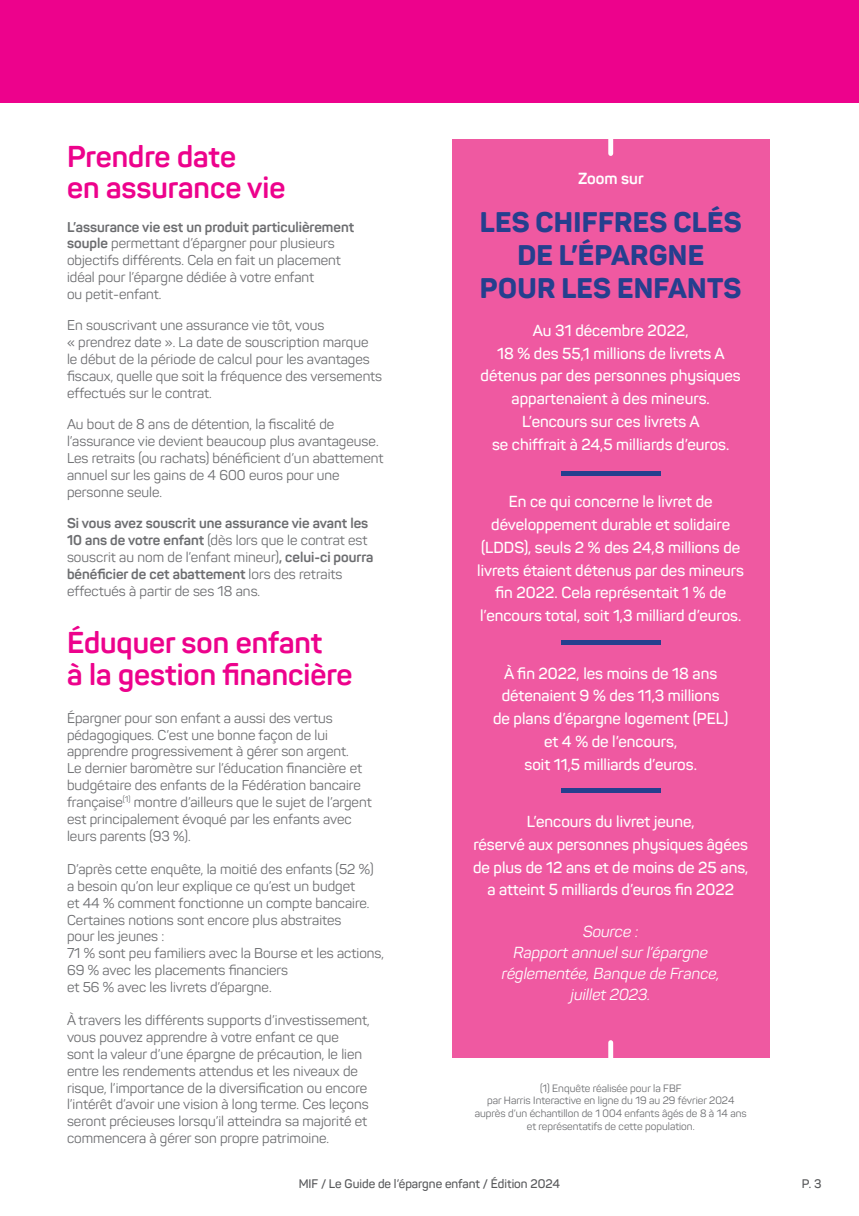
<style>
.page{position:relative;width:859px;height:1216px;background:#fff}
.page>*{position:absolute;margin:0;border:0;box-sizing:border-box;transform-origin:0 0}
.t1{font:700 29.75px/31.5px "Panton";color:#ed028c}
.t2{font:800 28px/33.2px "Panton";letter-spacing:.01em;color:#253f8e;text-align:center}
.t3{font:700 15.92px "Panton";color:#fff}
.t4{font:600 15.75px/22.8px "Panton";color:#fff;text-align:center}
.t5{font:italic 15.75px/21px "Panton";color:#fff;text-align:center}
.t6{font:14px/16.8px "Panton";color:#6c6d70}
.t7{font:700 14px/16.8px "Panton";color:#6c6d70}
.t8{font:600 12.25px "Panton";color:#57585a}
.t9{font:10.5px/12.6px "Panton";color:#6c6d70;text-align:center}
.s1{font-weight:700}
.s2{font-weight:400}
</style>
<div class="page">
<div style="left:0;top:0;width:858px;height:102px;background:#ed028c"></div>
<div style="left:451px;top:139px;width:318px;height:918px;background:#ef59a1"></div>
<div style="left:608px;top:139px;width:5px;height:14px;background:#fff"></div>
<div style="left:608px;top:1042px;width:5px;height:15px;background:#fff"></div>
<div style="left:561px;top:471px;width:99px;height:5px;background:#253f8e"></div>
<div style="left:561px;top:640px;width:99px;height:5px;background:#253f8e"></div>
<div style="left:561px;top:787px;width:99px;height:5px;background:#253f8e"></div>
<h1 class="t1" style="left:67px;top:140px;width:220px">Prendre date<br>en assurance vie</h1>
<p class="t6" style="left:67px;top:218px;width:288px"><span class="s1">L’assurance vie est un produit particulièrement souple</span> permettant d’épargner pour plusieurs objectifs différents. Cela en fait un placement idéal pour l’épargne dédiée à votre enfant<br>ou petit-enfant.</p>
<p class="t6" style="left:67px;top:317px;width:316px">En souscrivant une assurance vie tôt, vous<br>« prendrez date ». La date de souscription marque le début de la période de calcul pour les avantages fiscaux, quelle que soit la fréquence des versements effectués sur le contrat.</p>
<p class="t6" style="left:67px;top:416px;width:318px">Au bout de 8 ans de détention, la fiscalité de l’assurance vie devient beaucoup plus avantageuse.<br>Les retraits (ou rachats) bénéficient d’un abattement annuel sur les gains de 4 600 euros pour une personne seule.</p>
<p class="t7" style="left:67px;top:515px;width:308px">Si vous avez souscrit une assurance vie avant les 10 ans de votre enfant <span class="s2">(dès lors que le contrat est souscrit au nom de l’enfant mineur)</span>, celui-ci pourra bénéficier de cet abattement <span class="s2">lors des retraits effectués à partir de ses 18 ans.</span></p>
<h1 class="t1" style="left:67px;top:626px;width:287px">Éduquer son enfant<br>à la gestion financière</h1>
<p class="t6" style="left:67px;top:709px;width:306px">Épargner pour son enfant a aussi des vertus pédagogiques. C’est une bonne façon de lui apprendre progressivement à gérer son argent.<br>Le dernier baromètre sur l’éducation financière et budgétaire des enfants de la Fédération bancaire française<sup>(1)</sup> montre d’ailleurs que le sujet de l’argent est principalement évoqué par les enfants avec leurs parents (93 %).</p>
<p class="t6" style="left:67px;top:860px;width:318px">D’après cette enquête, la moitié des enfants (52 %) a besoin qu’on leur explique ce qu’est un budget<br>et 44 % comment fonctionne un compte bancaire.<br>Certaines notions sont encore plus abstraites<br>pour les jeunes :<br>71 % sont peu familiers avec la Bourse et les actions, 69 % avec les placements financiers<br>et 56 % avec les livrets d’épargne.</p>
<p class="t6" style="left:67px;top:1011px;width:304px">À travers les différents supports d’investissement, vous pouvez apprendre à votre enfant ce que<br>sont la valeur d’une épargne de précaution, le lien entre les rendements attendus et les niveaux de risque, l’importance de la diversification ou encore l’intérêt d’avoir une vision à long terme. Ces leçons seront précieuses lorsqu’il atteindra sa majorité et commencera à gérer son propre patrimoine.</p>
<p class="t3" style="left:578px;top:168px;width:67px">Zoom sur</p>
<h2 class="t2" style="left:479px;top:205px;width:263px">LES CHIFFRES CLÉS<br>DE L’ÉPARGNE<br>POUR LES ENFANTS</h2>
<p class="t4" style="left:480px;top:319px;width:261px">Au 31 décembre 2022,<br>18 % des 55,1 millions de livrets A détenus par des personnes physiques appartenaient à des mineurs.<br>L’encours sur ces livrets A<br>se chiffrait à 24,5 milliards d’euros.</p>
<p class="t4" style="left:477px;top:490px;width:268px">En ce qui concerne le livret de développement durable et solidaire (LDDS), seuls 2 % des 24,8 millions de livrets étaient détenus par des mineurs fin 2022. Cela représentait 1 % de l’encours total, soit 1,3 milliard d’euros.</p>
<p class="t4" style="left:493px;top:661px;width:237px">À fin 2022, les moins de 18 ans détenaient 9 % des 11,3 millions de plans d’épargne logement (PEL) et 4 % de l’encours,<br>soit 11,5 milliards d’euros.</p>
<p class="t4" style="left:473px;top:810px;width:277px">L’encours du livret jeune,<br>réservé aux personnes physiques âgées de plus de 12 ans et de moins de 25 ans, a atteint 5 milliards d’euros fin 2022</p>
<p class="t5" style="left:502px;top:921px;width:219px">Source :<br>Rapport annuel sur l’épargne réglementée, Banque de France, juillet 2023.</p>
<p class="t9" style="left:474px;top:1081px;width:273px">(1) Enquête réalisée pour la FBF<br>par Harris Interactive en ligne du 19 au 29 février 2024 auprès d’un échantillon de 1 004 enfants âgés de 8 à 14 ans et représentatifs de cette population.</p>
<p class="t8" style="left:298px;top:1175px;width:263px">MIF / Le Guide de l’épargne enfant / Édition 2024</p>
<p class="t8" style="left:801px;top:1175px;width:21px">P. 3</p>
</div>
